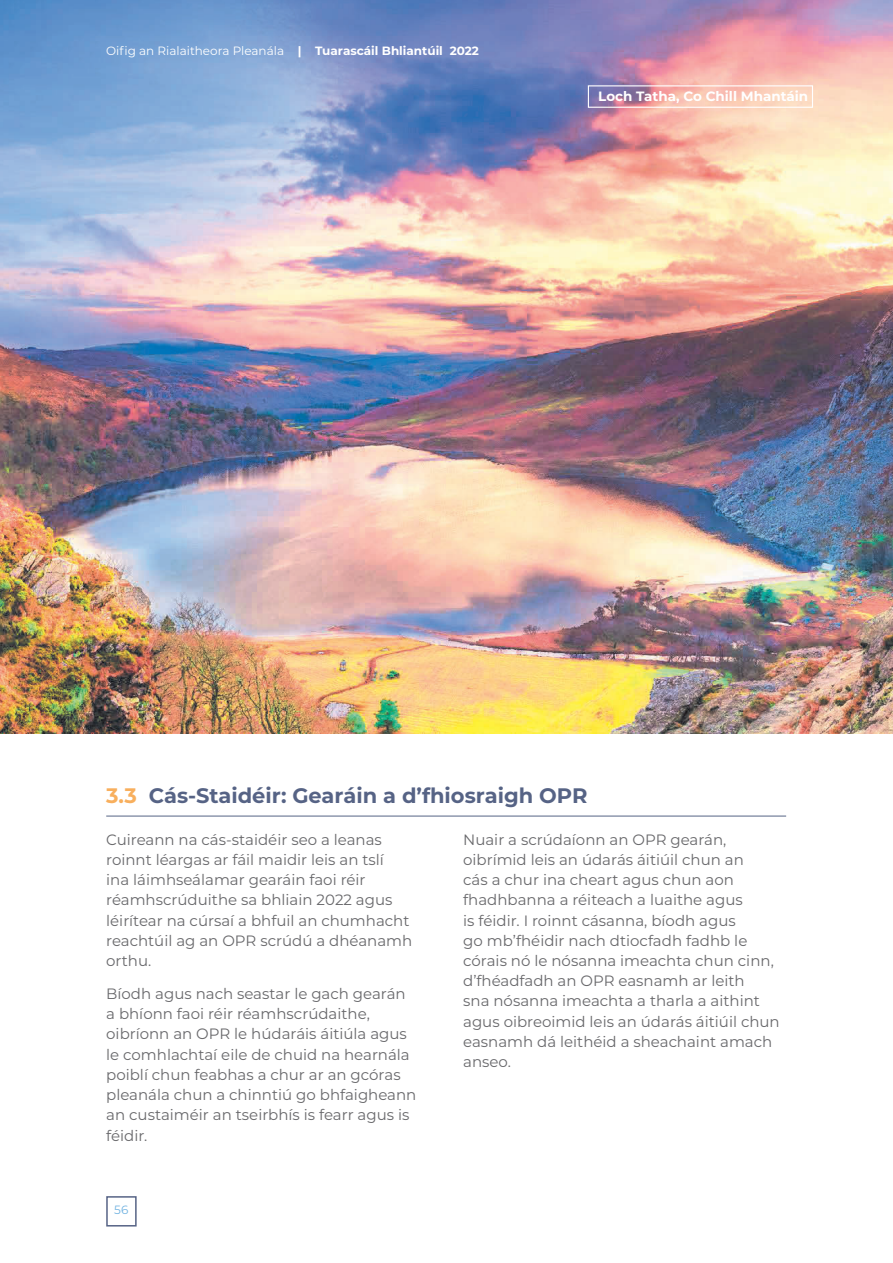
<style>
.page{position:relative;width:893px;height:1263px;background:#fff}
.page>*{position:absolute;margin:0;border:0;box-sizing:border-box;transform-origin:0 0}
.t1{font:700 21px "Montserrat";color:#566385}
.t2{font:15px/20.2px "Montserrat";color:#68686b}
.t3{font:700 13.5px "Montserrat";color:#fff}
.t4{font:12px "Montserrat";color:#fff}
.t5{font:12px "Montserrat";color:#72b3e1}
.s1{font-weight:700}
.s2{color:#f8af5d}
</style>
<div class="page">
<img style="left:0;top:0;width:892px;height:733px">
<div style="left:106px;top:1196px;width:31px;height:31px;border:2px solid #566385"></div>
<hr style="left:106px;top:816px;width:680px;height:1px;background:#566385">
<div style="left:588px;top:85px;width:225px;height:23px;border:1px solid #fff"></div>
<p class="t4" style="left:106px;top:46px;width:374px">Oifig an Rialaitheora Pleanála <span class="s1">| Tuarascáil Bhliantúil 2022</span></p>
<p class="t3" style="left:598px;top:91px;width:212px">Loch Tatha, Co Chill Mhantáin</p>
<h1 class="t1" style="left:106px;top:787px;width:483px"><span class="s2">3.3</span> Cás-Staidéir: Gearáin a d’fhiosraigh OPR</h1>
<p class="t2" style="left:106px;top:830px;width:307px">Cuireann na cás-staidéir seo a leanas roinnt léargas ar fáil maidir leis an tslí<br>ina láimhseálamar gearáin faoi réir réamhscrúduithe sa bhliain 2022 agus léirítear na cúrsaí a bhfuil an chumhacht reachtúil ag an OPR scrúdú a dhéanamh orthu.</p>
<p class="t2" style="left:106px;top:984px;width:312px">Bíodh agus nach seastar le gach gearán a bhíonn faoi réir réamhscrúdaithe, oibríonn an OPR le húdaráis áitiúla agus le comhlachtaí eile de chuid na hearnála poiblí chun feabhas a chur ar an gcóras pleanála chun a chinntiú go bhfaigheann an custaiméir an tseirbhís is fearr agus is féidir.</p>
<p class="t2" style="left:463px;top:830px;width:318px">Nuair a scrúdaíonn an OPR gearán, oibrímid leis an údarás áitiúil chun an<br>cás a chur ina cheart agus chun aon fhadhbanna a réiteach a luaithe agus<br>is féidir. I roinnt cásanna, bíodh agus<br>go mb’fhéidir nach dtiocfadh fadhb le córais nó le nósanna imeachta chun cinn, d’fhéadfadh an OPR easnamh ar leith<br>sna nósanna imeachta a tharla a aithint agus oibreoimid leis an údarás áitiúil chun easnamh dá leithéid a sheachaint amach anseo.</p>
<p class="t5" style="left:114px;top:1205px;width:16px">56</p>
</div>
